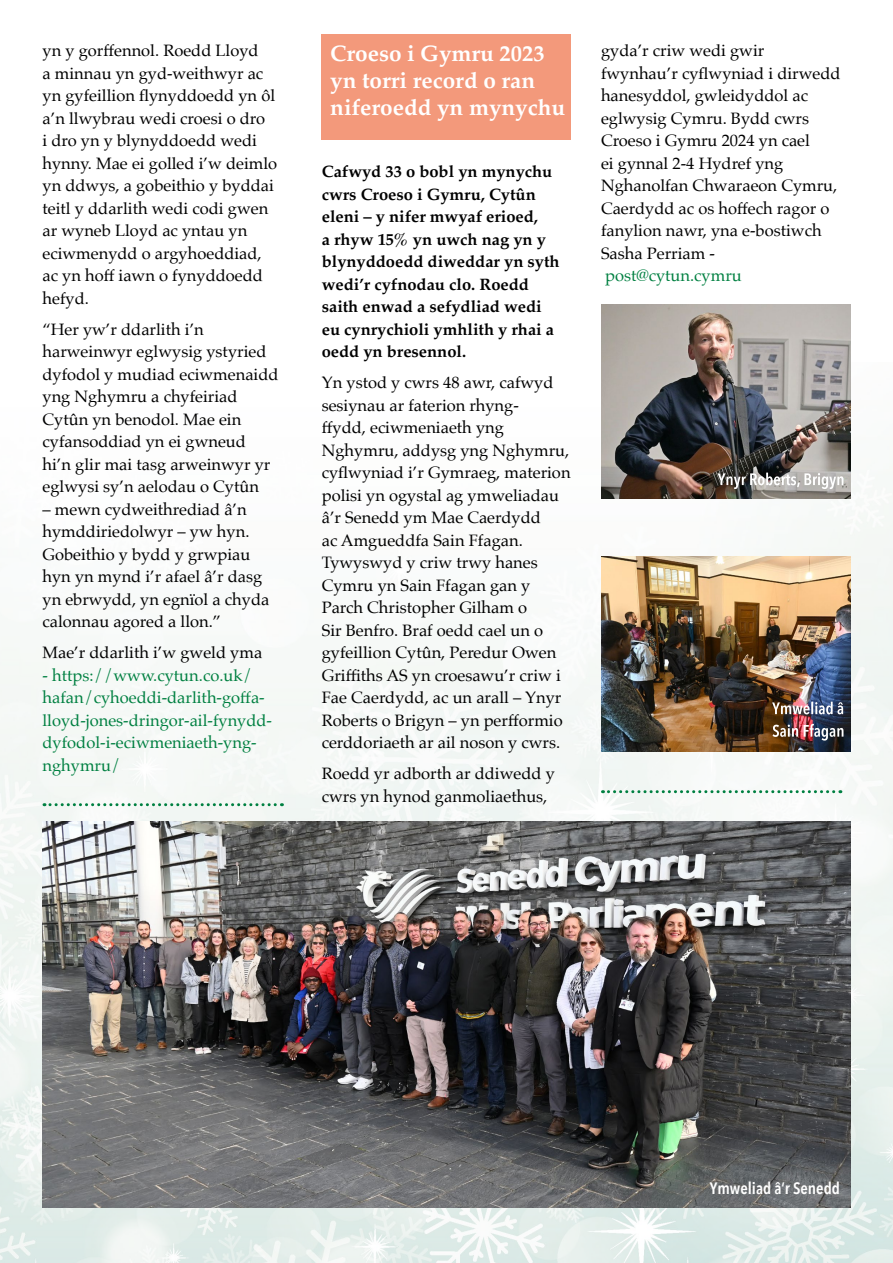
<style>
.page{position:relative;width:893px;height:1263px;background:#fff}
.page>*{position:absolute;margin:0;border:0;box-sizing:border-box;transform-origin:0 0}
.Body{font:700 22.5px/27px "Palatino";color:#fff}
.Body-2{font:16.5px/22.5px "Palatino";color:#000}
.Body-3{font:700 16.5px/22.5px "Palatino";color:#000}
.Body-4{font:16.5px/22.5px "Palatino";color:#008041}
.Body-5{font:600 16.5px "Avenir Next Condensed";color:#fff}
.s1{color:#008041}
</style>
<div class="page">
<img style="left:0;top:362px;width:893px;height:901px">
<div style="left:322px;top:34px;width:249px;height:105px;background:#f3997b"></div>
<svg style="left:44px;top:803px;width:238px;height:3px"></svg>
<svg style="left:602px;top:790px;width:239px;height:3px"></svg>
<img style="left:601px;top:304px;width:249px;height:194px">
<img style="left:601px;top:556px;width:249px;height:196px">
<img style="left:43px;top:822px;width:807px;height:386px">
<svg style="left:718px;top:473px;width:125px;height:16px"></svg>
<svg style="left:772px;top:724px;width:71px;height:17px"></svg>
<svg style="left:772px;top:702px;width:71px;height:12px"></svg>
<p class="Body-2" style="left:43px;top:39px;width:236px">yn y gorffennol. Roedd Lloyd<br>a minnau yn gyd-weithwyr ac yn gyfeillion flynyddoedd yn ôl a’n llwybrau wedi croesi o dro<br>i dro yn y blynyddoedd wedi hynny. Mae ei golled i’w deimlo yn ddwys, a gobeithio y byddai teitl y ddarlith wedi codi gwen ar wyneb Lloyd ac yntau yn eciwmenydd o argyhoeddiad, ac yn hoff iawn o fynyddoedd hefyd.</p>
<p class="Body-2" style="left:43px;top:318px;width:238px">“Her yw’r ddarlith i’n harweinwyr eglwysig ystyried dyfodol y mudiad eciwmenaidd yng Nghymru a chyfeiriad<br>Cytûn yn benodol. Mae ein cyfansoddiad yn ei gwneud hi’n glir mai tasg arweinwyr yr eglwysi sy’n aelodau o Cytûn</p>
<p class="Body-2" style="left:43px;top:498px;width:228px">– mewn cydweithrediad â’n hymddiriedolwyr – yw hyn.<br>Gobeithio y bydd y grwpiau hyn yn mynd i’r afael â’r dasg yn ebrwydd, yn egnïol a chyda calonnau agored a llon.”</p>
<p class="Body-2" style="left:43px;top:641px;width:221px">Mae’r ddarlith i’w gweld yma</p>
<p class="Body-4" style="left:43px;top:664px;width:231px">- https://www.cytun.co.uk/ hafan/cyhoeddi-darlith-goffa&shy;lloyd-jones-dringor-ail-fynydd&shy;dyfodol-i-eciwmeniaeth-yng&shy;nghymru/</p>
<p class="Body" style="left:330px;top:39px;width:237px">Croeso i Gymru 2023 yn torri record o ran niferoedd yn mynychu</p>
<p class="Body-3" style="left:322px;top:160px;width:239px">Cafwyd 33 o bobl yn mynychu cwrs Croeso i Gymru, Cytûn eleni – y nifer mwyaf erioed,<br>a rhyw 15% yn uwch nag yn y blynyddoedd diweddar yn syth wedi’r cyfnodau clo. Roedd saith enwad a sefydliad wedi eu cynrychioli ymhlith y rhai a oedd yn bresennol.</p>
<p class="Body-2" style="left:322px;top:371px;width:250px">Yn ystod y cwrs 48 awr, cafwyd sesiynau ar faterion rhyng-<br>ffydd, eciwmeniaeth yng<br>Nghymru, addysg yng Nghymru, cyflwyniad i’r Gymraeg, materion polisi yn ogystal ag ymweliadau â’r Senedd ym Mae Caerdydd<br>ac Amgueddfa Sain Ffagan.<br>Tywyswyd y criw trwy hanes<br>Cymru yn Sain Ffagan gan y<br>Parch Christopher Gilham o<br>Sir Benfro. Braf oedd cael un o gyfeillion Cytûn, Peredur Owen<br>Griffiths AS yn croesawu’r criw i<br>Fae Caerdydd, ac un arall – Ynyr<br>Roberts o Brigyn – yn perfformio cerddoriaeth ar ail noson y cwrs.</p>
<p class="Body-2" style="left:322px;top:762px;width:235px">Roedd yr adborth ar ddiwedd y cwrs yn hynod ganmoliaethus,</p>
<p class="Body-2" style="left:601px;top:39px;width:241px">gyda’r criw wedi gwir fwynhau’r cyflwyniad i dirwedd hanesyddol, gwleidyddol ac eglwysig Cymru. Bydd cwrs<br>Croeso i Gymru 2024 yn cael<br>ei gynnal 2-4 Hydref yng<br>Nghanolfan Chwaraeon Cymru,<br>Caerdydd ac os hoffech ragor o fanylion nawr, yna e-bostiwch<br>Sasha Perriam - <span class="s1">post@cytun.cymru</span></p>
<p class="Body-5" style="left:710px;top:1174px;width:132px">Ymweliad â’r Senedd</p>
</div>
